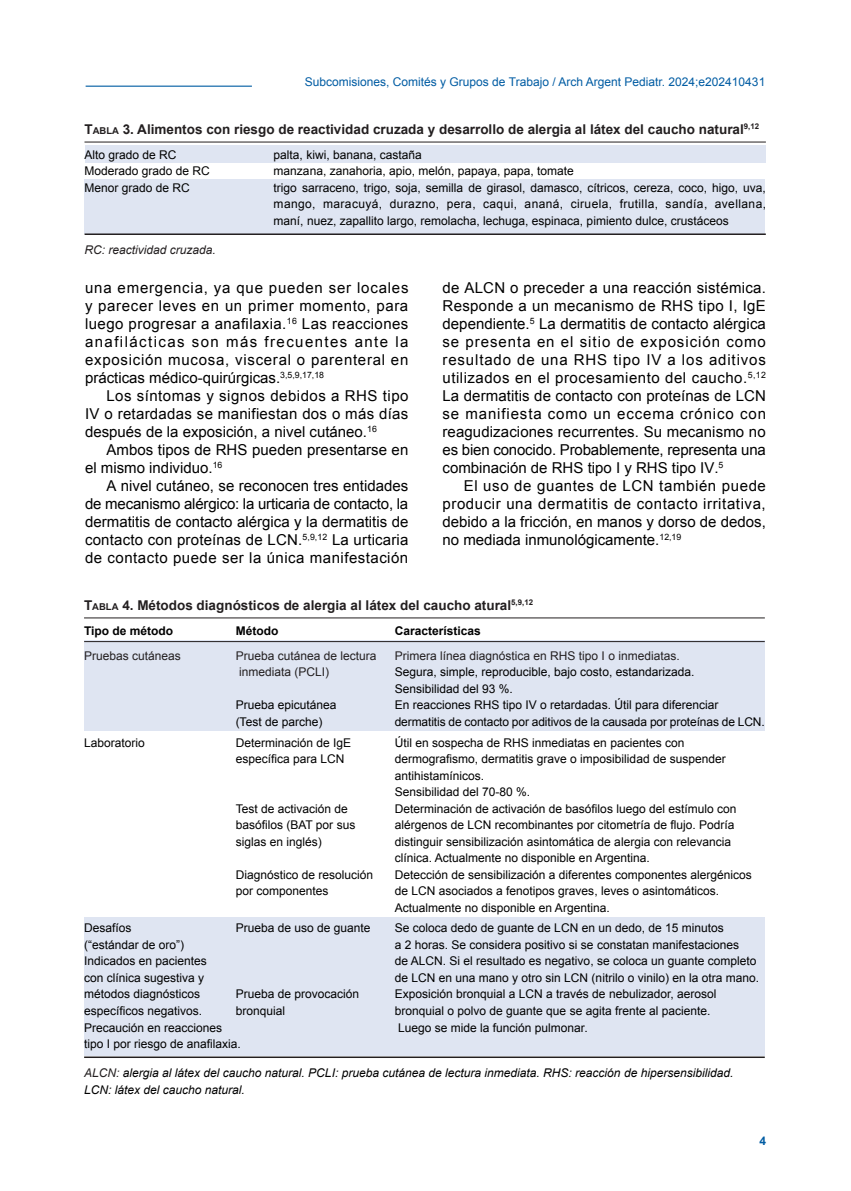
<style>
.page{position:relative;width:851px;height:1191px;background:#fff}
.page>*{position:absolute;margin:0;border:0;box-sizing:border-box;transform-origin:0 0}
._0_Texto_x10{font:15px/18px "Arial";color:#000;text-align:justify}
._9_Cuadros_Títulos_x{font:700 13.5px "Arial";color:#231f20}
._9_Cuadros_textos_x8{font:12px/16.5px "Arial";color:#000}
._9_Cuadros_textos_x8-2{font:italic 12px/16.5px "Arial";color:#000}
._9_Cuadros_textos_x8-3{font:12px "Arial";color:#231f20}
.t1{font:12px "Arial";color:#015ca3}
._9_Cuadros_textos_x8-4{font:700 12px "Arial";color:#000}
._9_Cuadros_textos_x8-5{font:italic 12px "Arial";color:#231f20}
.t2{font:700 12px "Arial";color:#015ca3}
.s1{font-style:inherit}
.s2{font-size:9.45px}
.s3{color:#231f20}
</style>
<div class="page">
<hr style="left:86px;top:86px;width:166px;height:1px;background:#015ca3">
<div style="left:85px;top:145px;width:680px;height:17px;background:#dfe5f2"></div>
<div style="left:84px;top:179px;width:681px;height:54px;background:#dfe5f2"></div>
<hr style="left:84px;top:142px;width:681px;height:1px;background:#231f20">
<hr style="left:85px;top:233px;width:680px;height:2px;background:#231f20">
<div style="left:84px;top:640px;width:680px;height:91px;background:#dfe5f2"></div>
<div style="left:84px;top:917px;width:680px;height:138px;background:#dfe5f2"></div>
<hr style="left:84px;top:617px;width:680px;height:1px;background:#231f20">
<hr style="left:84px;top:641px;width:680px;height:1px;background:#231f20">
<hr style="left:84px;top:1056px;width:680px;height:2px;background:#231f20">
<p class="t1" style="left:305px;top:74px;width:462px">Subcomisiones, Comités y Grupos de Trabajo / Arch Argent Pediatr. 2024;e202410431</p>
<p class="_9_Cuadros_Títulos_x" style="left:84px;top:120px;width:676px"><span class="s1">T</span><span class="s2">ABLA</span> 3. Alimentos con riesgo de reactividad cruzada y desarrollo de alergia al látex del caucho natural<sup>9,12</sup></p>
<p class="_9_Cuadros_textos_x8" style="left:84px;top:147px;width:94px">Alto grado de RC</p>
<p class="_9_Cuadros_textos_x8" style="left:273px;top:147px;width:150px">palta, kiwi, banana, castaña</p>
<p class="_9_Cuadros_textos_x8" style="left:84px;top:163px;width:127px">Moderado grado de RC</p>
<p class="_9_Cuadros_textos_x8" style="left:273px;top:163px;width:302px">manzana, zanahoria, apio, melón, papaya, papa, tomate</p>
<p class="_9_Cuadros_textos_x8" style="left:84px;top:180px;width:107px">Menor grado de RC</p>
<p class="_9_Cuadros_textos_x8" style="left:273px;top:180px;width:494px;text-align:justify">trigo sarraceno, trigo, soja, semilla de girasol, damasco, cítricos, cereza, coco, higo, uva, mango, maracuyá, durazno, pera, caqui, ananá, ciruela, frutilla, sandía, avellana, maní, nuez, zapallito largo, remolacha, lechuga, espinaca, pimiento dulce, crustáceos</p>
<p class="_9_Cuadros_textos_x8-5" style="left:84px;top:242px;width:133px">RC: reactividad cruzada.</p>
<p class="_0_Texto_x10" style="left:85px;top:279px;width:325px">una emergencia, ya que pueden ser locales y parecer leves en un primer momento, para luego progresar a anafilaxia.<sup>16</sup> Las reacciones anafilácticas son más frecuentes ante la exposición mucosa, visceral o parenteral en prácticas médico-quirúrgicas.<sup>3,5,9,17,18</sup></p>
<p class="_0_Texto_x10" style="left:85px;top:387px;width:325px;text-indent:21px">Los síntomas y signos debidos a RHS tipo IV o retardadas se manifiestan dos o más días después de la exposición, a nivel cutáneo.<sup>16</sup></p>
<p class="_0_Texto_x10" style="left:85px;top:441px;width:325px;text-indent:21px">Ambos tipos de RHS pueden presentarse en el mismo individuo.<sup>16</sup></p>
<p class="_0_Texto_x10" style="left:85px;top:477px;width:325px;text-indent:21px">A nivel cutáneo, se reconocen tres entidades de mecanismo alérgico: la urticaria de contacto, la dermatitis de contacto alérgica y la dermatitis de contacto con proteínas de LCN.<sup>5,9,12</sup> La urticaria de contacto puede ser la única manifestación</p>
<p class="_0_Texto_x10" style="left:442px;top:279px;width:325px">de ALCN o preceder a una reacción sistémica.<br>Responde a un mecanismo de RHS tipo I, IgE dependiente.<sup>5</sup> La dermatitis de contacto alérgica se presenta en el sitio de exposición como resultado de una RHS tipo IV a los aditivos utilizados en el procesamiento del caucho.<sup>5,12<br></sup>La dermatitis de contacto con proteínas de LCN se manifiesta como un eccema crónico con reagudizaciones recurrentes. Su mecanismo no es bien conocido. Probablemente, representa una combinación de RHS tipo I y RHS tipo IV.<sup>5</sup></p>
<p class="_0_Texto_x10" style="left:442px;top:477px;width:325px;text-indent:21px">El uso de guantes de LCN también puede producir una dermatitis de contacto irritativa, debido a la fricción, en manos y dorso de dedos, no mediada inmunológicamente.<sup>12,19</sup></p>
<p class="_9_Cuadros_Títulos_x" style="left:84px;top:596px;width:450px"><span class="s1">T</span><span class="s2">ABLA</span> 4. Métodos diagnósticos de alergia al látex del caucho atural<sup>5,9,12</sup></p>
<p class="_9_Cuadros_textos_x8-4" style="left:84px;top:622px;width:91px">Tipo de método</p>
<p class="_9_Cuadros_textos_x8-4" style="left:236px;top:622px;width:44px">Método</p>
<p class="_9_Cuadros_textos_x8-4" style="left:395px;top:622px;width:88px">Características</p>
<p class="_9_Cuadros_textos_x8-3" style="left:84px;top:648px;width:98px">Pruebas cutáneas</p>
<p class="_9_Cuadros_textos_x8-3" style="left:236px;top:648px;width:142px">Prueba cutánea de lectura</p>
<p class="_9_Cuadros_textos_x8-3" style="left:395px;top:648px;width:286px">Primera línea diagnóstica en RHS tipo I o inmediatas.</p>
<p class="_9_Cuadros_textos_x8-3" style="left:239px;top:664px;width:92px">inmediata (PCLI)</p>
<p class="_9_Cuadros_textos_x8" style="left:395px;top:664px;width:301px">Segura, simple, reproducible, bajo costo, estandarizada.</p>
<p class="_9_Cuadros_textos_x8" style="left:395px;top:680px;width:120px">Sensibilidad del 93 %.</p>
<p class="_9_Cuadros_textos_x8" style="left:236px;top:697px;width:102px">Prueba epicutánea</p>
<p class="_9_Cuadros_textos_x8" style="left:395px;top:697px;width:325px">En reacciones RHS tipo IV o retardadas. Útil para diferenciar</p>
<p class="_9_Cuadros_textos_x8" style="left:236px;top:713px;width:88px">(Test de parche)</p>
<p class="_9_Cuadros_textos_x8" style="left:395px;top:713px;width:371px">dermatitis de contacto por aditivos de la causada por proteínas de LCN.</p>
<p class="_9_Cuadros_textos_x8" style="left:84px;top:734px;width:62px">Laboratorio</p>
<p class="_9_Cuadros_textos_x8" style="left:236px;top:734px;width:117px">Determinación de IgE</p>
<p class="_9_Cuadros_textos_x8" style="left:395px;top:734px;width:291px">Útil en sospecha de RHS inmediatas en pacientes con</p>
<p class="_9_Cuadros_textos_x8" style="left:236px;top:751px;width:110px">específica para LCN</p>
<p class="_9_Cuadros_textos_x8" style="left:395px;top:751px;width:332px">dermografismo, dermatitis grave o imposibilidad de suspender antihistamínicos.</p>
<p class="_9_Cuadros_textos_x8" style="left:395px;top:784px;width:137px">Sensibilidad del 70-80 %.</p>
<p class="_9_Cuadros_textos_x8" style="left:236px;top:800px;width:114px">Test de activación de</p>
<p class="_9_Cuadros_textos_x8" style="left:395px;top:800px;width:343px">Determinación de activación de basófilos luego del estímulo con</p>
<p class="_9_Cuadros_textos_x8" style="left:236px;top:817px;width:121px">basófilos (BAT por sus</p>
<p class="_9_Cuadros_textos_x8" style="left:395px;top:817px;width:341px">alérgenos de LCN recombinantes por citometría de flujo. Podría</p>
<p class="_9_Cuadros_textos_x8" style="left:236px;top:833px;width:88px">siglas en inglés)</p>
<p class="_9_Cuadros_textos_x8" style="left:395px;top:833px;width:338px">distinguir sensibilización asintomática de alergia con relevancia clínica. Actualmente no disponible en Argentina.</p>
<p class="_9_Cuadros_textos_x8" style="left:236px;top:866px;width:139px">Diagnóstico de resolución</p>
<p class="_9_Cuadros_textos_x8" style="left:395px;top:866px;width:358px">Detección de sensibilización a diferentes componentes alergénicos</p>
<p class="_9_Cuadros_textos_x8" style="left:236px;top:883px;width:94px">por componentes</p>
<p class="_9_Cuadros_textos_x8" style="left:395px;top:883px;width:326px">de LCN asociados a fenotipos graves, leves o asintomáticos.<br>Actualmente no disponible en Argentina.</p>
<p class="_9_Cuadros_textos_x8" style="left:84px;top:920px;width:49px">Desafíos</p>
<p class="_9_Cuadros_textos_x8" style="left:236px;top:920px;width:136px">Prueba de uso de guante</p>
<p class="_9_Cuadros_textos_x8" style="left:395px;top:920px;width:330px">Se coloca dedo de guante de LCN en un dedo, de 15 minutos</p>
<p class="_9_Cuadros_textos_x8" style="left:84px;top:936px;width:102px">(“estándar de oro”)</p>
<p class="_9_Cuadros_textos_x8" style="left:395px;top:936px;width:346px">a 2 horas. Se considera positivo si se constatan manifestaciones</p>
<p class="_9_Cuadros_textos_x8" style="left:84px;top:953px;width:124px">Indicados en pacientes</p>
<p class="_9_Cuadros_textos_x8" style="left:395px;top:953px;width:363px">de ALCN. Si el resultado es negativo, se coloca un guante completo</p>
<p class="_9_Cuadros_textos_x8" style="left:84px;top:969px;width:122px">con clínica sugestiva y</p>
<p class="_9_Cuadros_textos_x8" style="left:395px;top:969px;width:366px">de LCN en una mano y otro sin LCN (nitrilo o vinilo) en la otra mano.</p>
<p class="_9_Cuadros_textos_x8" style="left:84px;top:986px;width:118px">métodos diagnósticos</p>
<p class="_9_Cuadros_textos_x8" style="left:236px;top:986px;width:125px">Prueba de provocación</p>
<p class="_9_Cuadros_textos_x8" style="left:395px;top:986px;width:323px">Exposición bronquial a LCN a través de nebulizador, aerosol</p>
<p class="_9_Cuadros_textos_x8" style="left:84px;top:1002px;width:120px">específicos negativos.</p>
<p class="_9_Cuadros_textos_x8" style="left:236px;top:1002px;width:51px">bronquial</p>
<p class="_9_Cuadros_textos_x8" style="left:395px;top:1002px;width:317px">bronquial o polvo de guante que se agita frente al paciente.</p>
<p class="_9_Cuadros_textos_x8" style="left:84px;top:1019px;width:140px">Precaución en reacciones</p>
<p class="_9_Cuadros_textos_x8" style="left:398px;top:1019px;width:191px">Luego se mide la función pulmonar.</p>
<p class="_9_Cuadros_textos_x8" style="left:84px;top:1035px;width:158px">tipo I por riesgo de anafilaxia.</p>
<p class="_9_Cuadros_textos_x8-2" style="left:84px;top:1065px;width:650px"><span class="s3">ALCN:</span> alergia al látex del caucho natural. PCLI: prueba cutánea de lectura inmediata. RHS: reacción de hipersensibilidad.<br>LCN: látex del caucho natural.</p>
<p class="t2" style="left:759px;top:1133px;width:8px">4</p>
</div>
